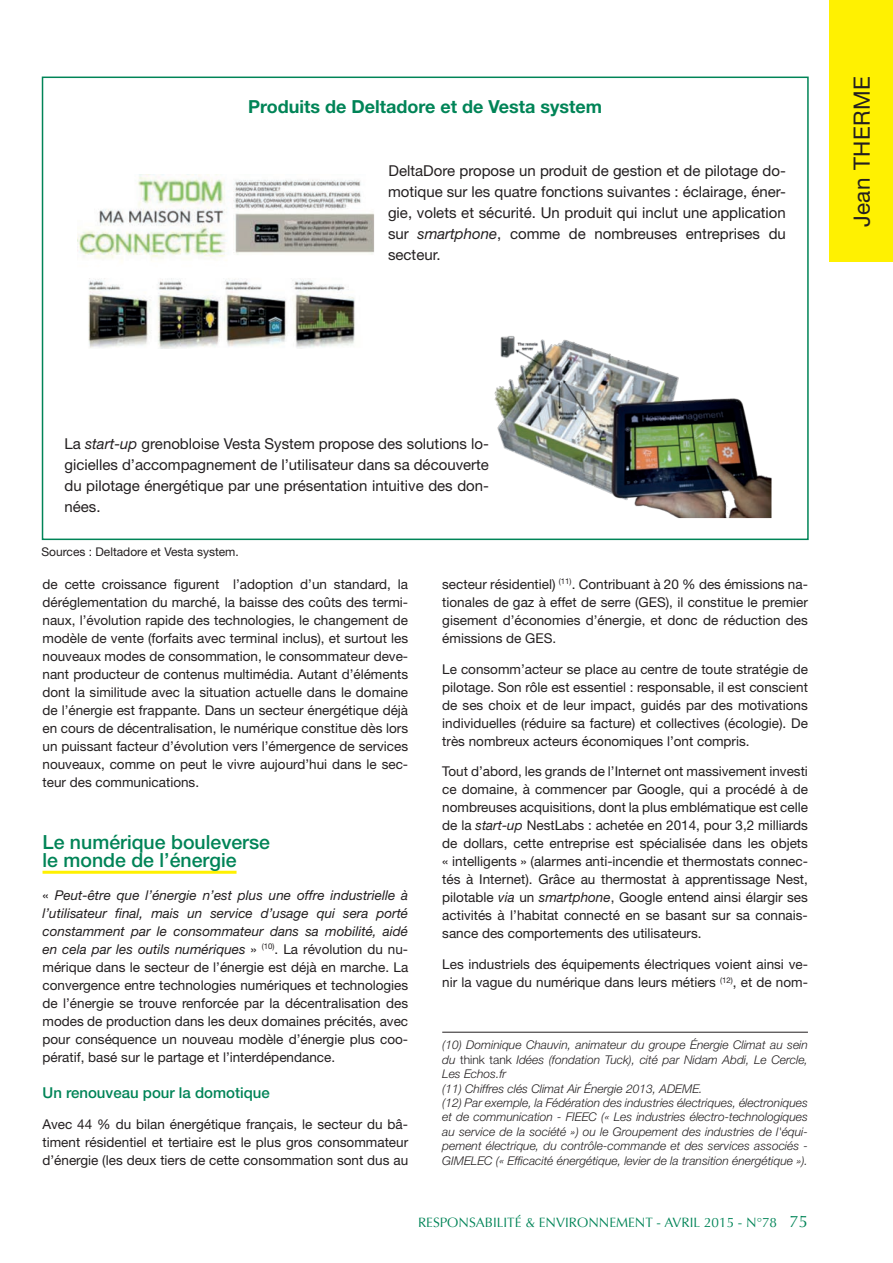
<style>
.page{position:relative;width:893px;height:1263px;background:#fff}
.page>*{position:absolute;margin:0;border:0;box-sizing:border-box;transform-origin:0 0}
.t1{font:22.5px "Helvetica Neue";letter-spacing:.02em;color:#231f20}
.t2{font:500 19.5px/18px "Helvetica Neue";color:#008457}
.t3{font:700 18px "Helvetica Neue";color:#008457}
.t4{font:15px/21px "Helvetica Neue";color:#231f20;text-align:justify}
.t5{font:500 15px "Helvetica Neue";color:#008457}
.t6{font:13.5px/18px "Helvetica Neue";color:#231f20;text-align:justify}
.t7{font:13.5px "Optima";color:#008457}
.t8{font:italic 300 12px/14.4px "Helvetica Neue";color:#231f20}
.t9{font:12px "Helvetica Neue";color:#231f20}
.s1{font-style:italic}
.s2{font-style:normal}
.s3{font-size:16.5px}
</style>
<div class="page">
<div style="left:829px;top:0;width:64px;height:261px;background:#fff101"></div>
<hr style="left:43px;top:871px;width:194px;height:3px;background:#fff101">
<div style="left:42px;top:77px;width:767px;height:463px;border:2px solid #008457"></div>
<img style="left:77px;top:174px;width:297px;height:174px">
<img style="left:494px;top:336px;width:278px;height:183px">
<hr style="left:442px;top:1032px;width:366px;height:1px;background:#231f20">
<h3 class="t3" style="left:248px;top:96px;width:356px">Produits de Deltadore et de Vesta system</h3>
<p class="t4" style="left:388px;top:160px;width:399px">DeltaDore propose un produit de gestion et de pilotage do&shy;motique sur les quatre fonctions suivantes : éclairage, éner&shy;gie, volets et sécurité. Un produit qui inclut une application sur <span class="s1">smartphone</span>, comme de nombreuses entreprises du secteur.</p>
<h1 class="t1" style="left:848px;top:227px;width:152px;rotate:-90deg">Jean THERME</h1>
<p class="t4" style="left:65px;top:433px;width:426px">La <span class="s1">start-up</span> grenobloise Vesta System propose des solutions lo&shy;gicielles d’accompagnement de l’utilisateur dans sa découverte du pilotage énergétique par une présentation intuitive des don&shy;nées.</p>
<p class="t9" style="left:41px;top:544px;width:199px">Sources : Deltadore et Vesta system.</p>
<p class="t6" style="left:43px;top:575px;width:367px">de cette croissance figurent l’adoption d’un standard, la déréglementation du marché, la baisse des coûts des termi&shy;naux, l’évolution rapide des technologies, le changement de modèle de vente (forfaits avec terminal inclus), et surtout les nouveaux modes de consommation, le consommateur deve&shy;nant producteur de contenus multimédia. Autant d’éléments dont la similitude avec la situation actuelle dans le domaine de l’énergie est frappante. Dans un secteur énergétique déjà en cours de décentralisation, le numérique constitue dès lors un puissant facteur d’évolution vers l’émergence de services nouveaux, comme on peut le vivre aujourd’hui dans le sec&shy;teur des communications.</p>
<h2 class="t2" style="left:43px;top:832px;width:229px">Le numérique bouleverse le monde de l’énergie</h2>
<p class="t6" style="left:43px;top:885px;width:367px">« <span class="s1">Peut-être que l’énergie n’est plus une offre industrielle à l’utilisateur final, mais un service d’usage qui sera porté constamment par le consommateur dans sa mobilité, aidé en cela par les outils numériques</span> » <sup>(10)</sup>. La révolution du nu&shy;mérique dans le secteur de l’énergie est déjà en marche. La convergence entre technologies numériques et technologies de l’énergie se trouve renforcée par la décentralisation des modes de production dans les deux domaines précités, avec pour conséquence un nouveau modèle d’énergie plus coo&shy;pératif, basé sur le partage et l’interdépendance.</p>
<p class="t5" style="left:43px;top:1084px;width:229px">Un renouveau pour la domotique</p>
<p class="t6" style="left:43px;top:1115px;width:367px">Avec 44 % du bilan énergétique français, le secteur du bâ&shy;timent résidentiel et tertiaire est le plus gros consommateur d’énergie (les deux tiers de cette consommation sont dus au</p>
<p class="t6" style="left:442px;top:575px;width:367px">secteur résidentiel) <sup>(11)</sup>. Contribuant à 20 % des émissions na&shy;tionales de gaz à effet de serre (GES), il constitue le premier gisement d’économies d’énergie, et donc de réduction des émissions de GES.</p>
<p class="t6" style="left:442px;top:660px;width:367px">Le consomm’acteur se place au centre de toute stratégie de pilotage. Son rôle est essentiel : responsable, il est conscient de ses choix et de leur impact, guidés par des motivations individuelles (réduire sa facture) et collectives (écologie). De très nombreux acteurs économiques l’ont compris.</p>
<p class="t6" style="left:442px;top:762px;width:367px">Tout d’abord, les grands de l’Internet ont massivement investi ce domaine, à commencer par Google, qui a procédé à de nombreuses acquisitions, dont la plus emblématique est celle de la <span class="s1">start-up</span> NestLabs : achetée en 2014, pour 3,2 milliards de dollars, cette entreprise est spécialisée dans les objets « intelligents » (alarmes anti-incendie et thermostats connec&shy;tés à Internet). Grâce au thermostat à apprentissage Nest, pilotable <span class="s1">via</span> un <span class="s1">smartphone</span>, Google entend ainsi élargir ses activités à l’habitat connecté en se basant sur sa connais&shy;sance des comportements des utilisateurs.</p>
<p class="t6" style="left:442px;top:955px;width:367px">Les industriels des équipements électriques voient ainsi ve&shy;nir la vague du numérique dans leurs métiers <sup>(12)</sup>, et de nom-</p>
<p class="t8" style="left:442px;top:1038px;width:367px">(10) Dominique Chauvin, animateur du groupe Énergie Climat au sein du <span class="s2">think tank</span> Idées (fondation Tuck), cité par Nidam Abdi, Le Cercle, Les Echos.fr<br>(11) Chiffres clés Climat Air Énergie 2013, ADEME.<br>(12) Par exemple, la Fédération des industries électriques, électroniques et de communication - FIEEC (« Les industries électro-technologiques au service de la société ») ou le Groupement des industries de l'équi&shy;pement électrique, du contrôle-commande et des services associés - GIMELEC (« Efficacité énergétique, levier de la transition énergétique »).</p>
<p class="t7" style="left:418px;top:1215px;width:391px">RESPONSABILITÉ &amp; ENVIRONNEMENT - AVRIL 2015 - N°78 <span class="s3">75</span></p>
</div>
